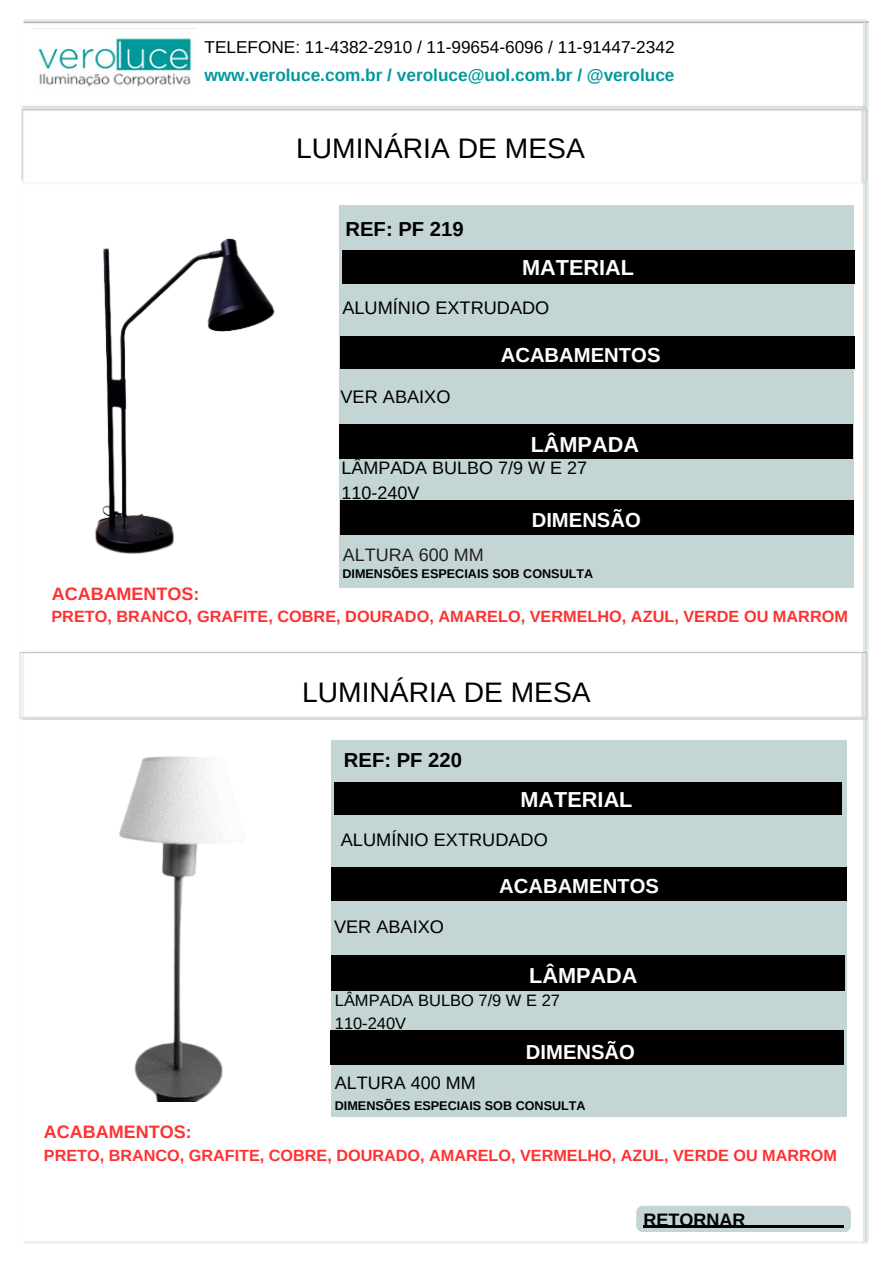
<style>
.page{position:relative;width:894px;height:1264px;background:#fff}
.page>*{position:absolute;margin:0;border:0;box-sizing:border-box;transform-origin:0 0}
.t1{font:28.2px "Arimo";color:#000}
.t2{font:700 21.6px "Arimo";color:#fff}
.t3{font:700 20.25px "Arimo";color:#fff}
.t4{font:700 20.25px "Arimo";color:#000}
.t5{font:18.15px "Arimo";color:#000}
.t6{font:18px/24.8px "Arimo";color:#000}
.t7{font:700 18px "Arimo";color:#ff3131}
.t8{font:18px "Arimo";color:#231f20}
.t9{font:700 18px "Arimo";color:#000}
.t10{font:17.25px/28.2px "Arimo";color:#000}
.t11{font:16.5px/22.5px "Arimo";color:#000}
.t12{font:700 16.2px "Arimo";color:#ff3131}
.t13{font:700 12.6px "Arimo";color:#000}
.s1{font-weight:700;color:#03989e}
</style>
<div class="page">
<img style="left:23px;top:19px;width:844px;height:1224px">
<img style="left:33px;top:28px;width:163px;height:61px">
<img style="left:21px;top:105px;width:845px;height:80px">
<img style="left:21px;top:651px;width:845px;height:69px">
<div style="left:339px;top:206px;width:514px;height:381px;background:#c4d5d5"></div>
<div style="left:342px;top:251px;width:512px;height:32px;background:#000"></div>
<div style="left:340px;top:336px;width:514px;height:32px;background:#000"></div>
<div style="left:339px;top:424px;width:512px;height:35px;background:#000"></div>
<div style="left:331px;top:741px;width:515px;height:375px;background:#c4d5d5"></div>
<div style="left:334px;top:782px;width:506px;height:32px;background:#000"></div>
<div style="left:331px;top:868px;width:515px;height:32px;background:#000"></div>
<div style="left:331px;top:955px;width:513px;height:35px;background:#000"></div>
<div style="left:340px;top:500px;width:513px;height:35px;background:#000"></div>
<svg style="left:628px;top:1198px;width:230px;height:41px"></svg>
<svg style="left:634px;top:1216px;width:218px;height:18px;fill:#c4d5d5"></svg>
<hr style="left:643px;top:1226px;width:200px;height:1px;background:#000">
<img style="left:53px;top:206px;width:248px;height:363px">
<img style="left:54px;top:737px;width:231px;height:364px">
<div style="left:331px;top:1029px;width:512px;height:35px;background:#000"></div>
<h3 class="t10" style="left:204px;top:33px;width:471px">TELEFONE: 11-4382-2910 / 11-99654-6096 / 11-91447-2342 <span class="s1">www.veroluce.com.br / veroluce@uol.com.br / @veroluce</span></h3>
<h4 class="t1" style="left:296px;top:132px;width:290px">LUMINÁRIA DE MESA</h4>
<h2 class="t4" style="left:345px;top:217px;width:120px">REF: PF 219</h2>
<h6 class="t2" style="left:522px;top:255px;width:113px">MATERIAL</h6>
<h2 class="t5" style="left:342px;top:297px;width:208px">ALUMÍNIO EXTRUDADO</h2>
<h2 class="t5" style="left:340px;top:386px;width:111px">VER ABAIXO</h2>
<h4 class="t3" style="left:500px;top:343px;width:161px">ACABAMENTOS</h4>
<p class="t2" style="left:530px;top:432px;width:110px">LÂMPADA</p>
<p class="t6" style="left:341px;top:455px;width:247px">LÂMPADA BULBO 7/9 W E 27<br>110-240V</p>
<p class="t8" style="left:343px;top:544px;width:142px">ALTURA 600 MM</p>
<p class="t3" style="left:531px;top:508px;width:111px">DIMENSÃO</p>
<h2 class="t7" style="left:52px;top:583px;width:149px">ACABAMENTOS:</h2>
<p class="t13" style="left:342px;top:566px;width:252px">DIMENSÕES ESPECIAIS SOB CONSULTA</p>
<h4 class="t12" style="left:51px;top:607px;width:797px">PRETO, BRANCO, GRAFITE, COBRE, DOURADO, AMARELO, VERMELHO, AZUL, VERDE OU MARROM</h4>
<h2 class="t1" style="left:302px;top:676px;width:290px">LUMINÁRIA DE MESA</h2>
<h4 class="t4" style="left:344px;top:749px;width:120px">REF: PF 220</h4>
<p class="t2" style="left:520px;top:787px;width:113px">MATERIAL</p>
<h2 class="t5" style="left:341px;top:829px;width:208px">ALUMÍNIO EXTRUDADO</h2>
<h4 class="t5" style="left:334px;top:916px;width:111px">VER ABAIXO</h4>
<h2 class="t3" style="left:499px;top:875px;width:161px">ACABAMENTOS</h2>
<h3 class="t2" style="left:529px;top:963px;width:110px">LÂMPADA</h3>
<h6 class="t11" style="left:335px;top:989px;width:226px">LÂMPADA BULBO 7/9 W E 27<br>110-240V</h6>
<h4 class="t6" style="left:335px;top:1070px;width:142px">ALTURA 400 MM</h4>
<h4 class="t3" style="left:525px;top:1040px;width:111px">DIMENSÃO</h4>
<h2 class="t7" style="left:44px;top:1121px;width:149px">ACABAMENTOS:</h2>
<h3 class="t13" style="left:335px;top:1098px;width:252px">DIMENSÕES ESPECIAIS SOB CONSULTA</h3>
<h2 class="t12" style="left:44px;top:1146px;width:794px">PRETO, BRANCO, GRAFITE, COBRE, DOURADO, AMARELO, VERMELHO, AZUL, VERDE OU MARROM</h2>
<h2 class="t9" style="left:643px;top:1209px;width:103px">RETORNAR</h2>
</div>
